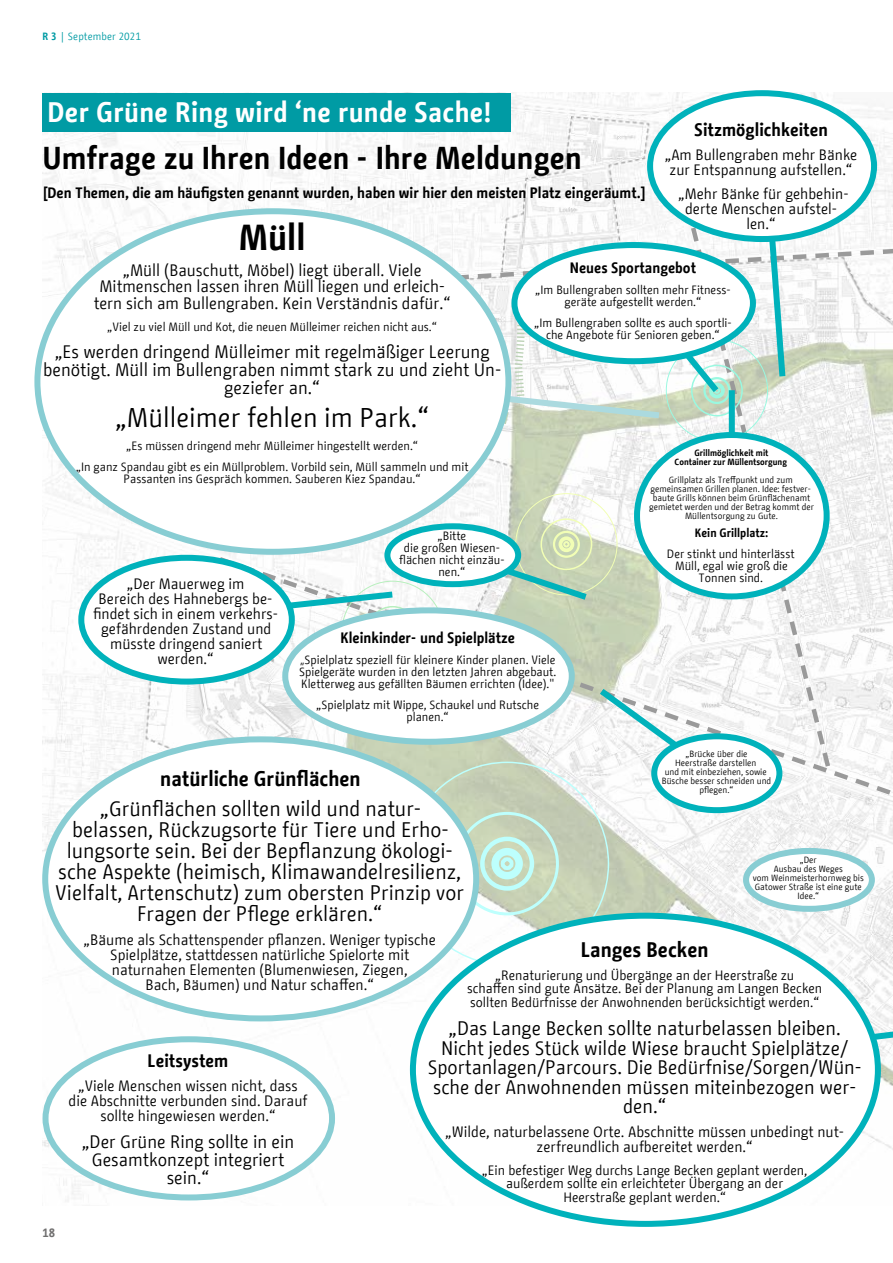
<style>
.page{position:relative;width:893px;height:1263px;background:#fff}
.page>*{position:absolute;margin:0;border:0;box-sizing:border-box;transform-origin:0 0}
.t1{font:700 36px "BMF Change";color:#000}
.t2{font:700 31.5px "BMF Change";color:#000}
.t3{font:700 28.05px "BMF Change";letter-spacing:.01em;color:#fff}
.t4{font:27px "BMF Change";color:#000}
.t5{font:21px/21px "BMF Change";color:#000;text-align:center}
.t6{font:700 21px "BMF Change";color:#000}
.t7{font:19.5px/19.5px "BMF Change";color:#000;text-align:center}
.t8{font:18px/18px "BMF Change";color:#000;text-align:center}
.t9{font:700 18px "BMF Change";color:#000}
.t10{font:16.5px/16.5px "BMF Change";color:#000;text-align:center}
.t11{font:15px/15px "BMF Change";color:#000;text-align:center}
.t12{font:700 15px "BMF Change";color:#000}
.t13{font:13.5px/13.5px "BMF Change";color:#000;text-align:center}
.t14{font:12px/12px "BMF Change";color:#000;text-align:center}
.t15{font:700 12px "BMF Change";color:#000}
.t16{font:700 12px "BMF Change";color:#706f6f}
.t17{font:10.5px "BMF Change";letter-spacing:.01em;color:#009ba4}
.t18{font:9px/9px "BMF Change";color:#000;text-align:center}
.t19{font:700 9px/9px "BMF Change";color:#000;text-align:center}
.s1{font-weight:700}
.s2{font-family:"Ebrima"}
</style>
<div class="page">
<img style="left:43px;top:93px;width:850px;height:1113px">
<svg style="left:214px;top:553px;width:679px;height:378px"></svg>
<svg style="left:688px;top:426px;width:145px;height:345px"></svg>
<div style="left:540px;top:518px;width:52px;height:52px;border:2px solid #defe46;border-radius:50%"></div>
<div style="left:553px;top:531px;width:27px;height:27px;border:2px solid #defe46;border-radius:50%"></div>
<div style="left:558px;top:536px;width:16px;height:16px;border:4px solid #defe46;border-radius:50%"></div>
<div style="left:455px;top:812px;width:104px;height:103px;border:3px solid #59fffa;border-radius:50%"></div>
<div style="left:480px;top:837px;width:54px;height:54px;border:4px solid #59fffa;border-radius:50%"></div>
<div style="left:491px;top:848px;width:32px;height:31px;border:8px solid #59fffa;border-radius:50%"></div>
<div style="left:501px;top:857px;width:12px;height:13px;border:9px solid #59fffa;border-radius:50%"></div>
<div style="left:43px;top:94px;width:468px;height:38px;background:#009ba4"></div>
<div style="left:45px;top:739px;width:431px;height:279px;background:#fff;border-radius:50%"></div>
<div style="left:285px;top:610px;width:287px;height:132px;background:#fff;border-radius:50%"></div>
<div style="left:282px;top:607px;width:293px;height:138px;border:6px solid #88cdd3;border-radius:50%"></div>
<div style="left:46px;top:1039px;width:286px;height:158px;background:#fff;border-radius:50%"></div>
<div style="left:43px;top:1036px;width:292px;height:164px;border:6px solid #88cdd3;border-radius:50%"></div>
<svg style="left:278px;top:588px;width:121px;height:34px"></svg>
<div style="left:81px;top:558px;width:211px;height:123px;background:#fff;border-radius:50%"></div>
<div style="left:78px;top:555px;width:217px;height:129px;border:6px solid #00b2bb;border-radius:50%"></div>
<svg style="left:865px;top:1018px;width:28px;height:55px"></svg>
<div style="left:413px;top:916px;width:465px;height:308px;background:#fff;border-radius:50%"></div>
<div style="left:37px;top:211px;width:471px;height:341px;background:#fff;border-radius:50%"></div>
<svg style="left:430px;top:540px;width:163px;height:64px"></svg>
<div style="left:387px;top:526px;width:131px;height:58px;background:#fff;border-radius:50%"></div>
<div style="left:384px;top:523px;width:137px;height:64px;border:6px solid #00b2bb;border-radius:50%"></div>
<div style="left:729px;top:390px;width:6px;height:126px;background:#00b2bb"></div>
<div style="left:637px;top:435px;width:190px;height:161px;background:#fff;border-radius:50%"></div>
<div style="left:634px;top:432px;width:196px;height:167px;border:6px solid #00b2bb;border-radius:50%"></div>
<svg style="left:593px;top:683px;width:132px;height:101px"></svg>
<div style="left:654px;top:736px;width:125px;height:74px;background:#fff;border-radius:50%"></div>
<div style="left:651px;top:733px;width:131px;height:80px;border:6px solid #00b2bb;border-radius:50%"></div>
<svg style="left:251px;top:170px;width:642px;height:256px"></svg>
<div style="left:650px;top:93px;width:224px;height:146px;background:#fff;border-radius:50%"></div>
<div style="left:647px;top:90px;width:230px;height:152px;border:6px solid #00b2bb;border-radius:50%"></div>
<div style="left:746px;top:851px;width:126px;height:58px;background:#fff;border-radius:50%"></div>
<div style="left:743px;top:848px;width:132px;height:64px;border:6px solid #88cdd3;border-radius:50%"></div>
<p class="t17" style="left:43px;top:29px;width:100px"><span class="s1">R 3</span> | September 2021</p>
<h3 class="t3" style="left:48px;top:93px;width:445px">Der Grüne Ring wird ‘ne runde Sache!</h3>
<h3 class="t9" style="left:694px;top:117px;width:135px">Sitzmöglichkeiten</h3>
<p class="t11" style="left:665px;top:147px;width:194px">„Am Bullengraben mehr Bänke zur Entspannung aufstellen.“</p>
<p class="t11" style="left:678px;top:186px;width:172px">„Mehr Bänke für gehbehin&shy;derte Menschen aufstel&shy;len.“</p>
<h2 class="t2" style="left:43px;top:136px;width:541px">Umfrage zu Ihren Ideen - Ihre Meldungen</h2>
<p class="t12" style="left:43px;top:182px;width:605px">[Den Themen, die am häufigsten genannt wurden, haben wir hier den meisten Platz eingeräumt.]</p>
<h1 class="t1" style="left:239px;top:212px;width:68px">Müll</h1>
<h3 class="t10" style="left:94px;top:262px;width:358px">„Müll (Bauschutt, Möbel) liegt überall. Viele<br>Mitmenschen lassen ihren Müll liegen und erleich&shy;tern sich am Bullengraben. Kein Verständnis dafür.“</h3>
<p class="t14" style="left:107px;top:321px;width:331px">„Viel zu viel Müll und Kot, die neuen Mülleimer reichen nicht aus.“</p>
<h3 class="t8" style="left:43px;top:343px;width:460px">„Es werden dringend Mülleimer mit regelmäßiger Leerung benötigt. Müll im Bullengraben nimmt stark zu und zieht Un&shy;geziefer an.“</h3>
<h3 class="t4" style="left:115px;top:399px;width:316px">„Mülleimer fehlen im Park.“</h3>
<p class="t14" style="left:76px;top:435px;width:394px;line-height:21px">„Es müssen dringend mehr Mülleimer hingestellt werden.“<br>„In ganz Spandau gibt es ein Müllproblem. Vorbild sein, Müll sammeln und mit</p>
<p class="t14" style="left:124px;top:473px;width:299px">Passanten ins Gespräch kommen. Sauberen Kiez Spandau.“</p>
<p class="t12" style="left:570px;top:257px;width:128px">Neues Sportangebot</p>
<p class="t14" style="left:535px;top:284px;width:197px">„Im Bullengraben sollten mehr Fitness&shy;geräte aufgestellt werden.“</p>
<p class="t14" style="left:534px;top:317px;width:199px">„Im Bullengraben sollte es auch sportli&shy;che Angebote für Senioren geben.“</p>
<p class="t19" style="left:675px;top:448px;width:114px">Grillmöglichkeit mit<br>Container zur Müllentsorgung</p>
<p class="t18" style="left:649px;top:475px;width:166px">Grillplatz als Treffpunkt und zum gemeinsamen Grillen planen. Idee: festver&shy;baute Grills können beim Grünflächenamt gemietet werden und der Betrag kommt der Müllentsorgung zu Gute.</p>
<p class="t15" style="left:695px;top:524px;width:75px">Kein Grillplatz:</p>
<p class="t14" style="left:667px;top:547px;width:129px">Der stinkt und hinterlässt<br>Müll, egal wie groß die<br>Tonnen sind.</p>
<p class="t14" style="left:399px;top:530px;width:107px">„Bitte<br>die großen Wiesen&shy;flächen nicht einzäu&shy;nen.“</p>
<p class="t11" style="left:93px;top:576px;width:187px">„Der Mauerweg im<br>Bereich des Hahnebergs be&shy;findet sich in einem verkehrs&shy;gefährdenden Zustand und müsste dringend saniert werden.“</p>
<p class="t12" style="left:340px;top:627px;width:176px">Kleinkinder- und Spielplätze</p>
<p class="t14" style="left:299px;top:653px;width:259px;text-align:justify"><span class="s2">„</span>Spielplatz speziell für kleinere Kinder planen. Viele Spielgeräte wurden in den letzten Jahren abgebaut.<br>Kletterweg aus gefällten Bäumen errichten (Idee)."</p>
<p class="t14" style="left:316px;top:698px;width:224px">„Spielplatz mit Wippe, Schaukel und Rutsche planen.“</p>
<p class="t18" style="left:662px;top:749px;width:111px">„Brücke über die<br>Heerstraße darstellen<br>und mit einbeziehen, sowie<br>Büsche besser schneiden und pflegen.“</p>
<h3 class="t6" style="left:160px;top:763px;width:202px">natürliche Grünflächen</h3>
<p class="t5" style="left:55px;top:798px;width:410px">„Grünflächen sollten wild und natur-<br>belassen, Rückzugsorte für Tiere und Erho&shy;lungsorte sein. Bei der Bepflanzung ökologi&shy;sche Aspekte (heimisch, Klimawandelresilienz, Vielfalt, Artenschutz) zum obersten Prinzip vor Fragen der Pflege erklären.“</p>
<p class="t11" style="left:84px;top:932px;width:354px">„Bäume als Schattenspender pflanzen. Weniger typische Spielplätze, stattdessen natürliche Spielorte mit naturnahen Elementen (Blumenwiesen, Ziegen,<br>Bach, Bäumen) und Natur schaffen.“</p>
<p class="t18" style="left:753px;top:855px;width:113px">„Der<br>Ausbau des Weges<br>vom Weinmeisterhornweg bis<br>Gatower Straße ist eine gute<br>Idee.“</p>
<h3 class="t6" style="left:581px;top:935px;width:129px">Langes Becken</h3>
<p class="t13" style="left:467px;top:968px;width:357px">„Renaturierung und Übergänge an der Heerstraße zu<br>schaffen sind gute Ansätze. Bei der Planung am Langen Becken sollten Bedürfnisse der Anwohnenden berücksichtigt werden.“</p>
<h3 class="t7" style="left:428px;top:1019px;width:435px">„Das Lange Becken sollte naturbelassen bleiben.<br>Nicht jedes Stück wilde Wiese braucht Spielplätze/ Sportanlagen/Parcours. Die Bedürfnise/Sorgen/Wün&shy;sche der Anwohnenden müssen miteinbezogen wer&shy;den.“</h3>
<p class="t11" style="left:445px;top:1124px;width:400px">„Wilde, naturbelassene Orte. Abschnitte müssen unbedingt nut&shy;zerfreundlich aufbereitet werden.“</p>
<p class="t13" style="left:482px;top:1163px;width:327px">„Ein befestiger Weg durchs Lange Becken geplant werden, außerdem sollte ein erleichteter Übergang an der<br>Heerstraße geplant werden.“</p>
<h3 class="t9" style="left:148px;top:1048px;width:82px">Leitsystem</h3>
<p class="t11" style="left:69px;top:1078px;width:240px">„Viele Menschen wissen nicht, dass die Abschnitte verbunden sind. Darauf sollte hingewiesen werden.“</p>
<h3 class="t8" style="left:82px;top:1133px;width:214px">„Der Grüne Ring sollte in ein<br>Gesamtkonzept integriert sein.“</h3>
<p class="t16" style="left:43px;top:1224px;width:14px">18</p>
</div>
